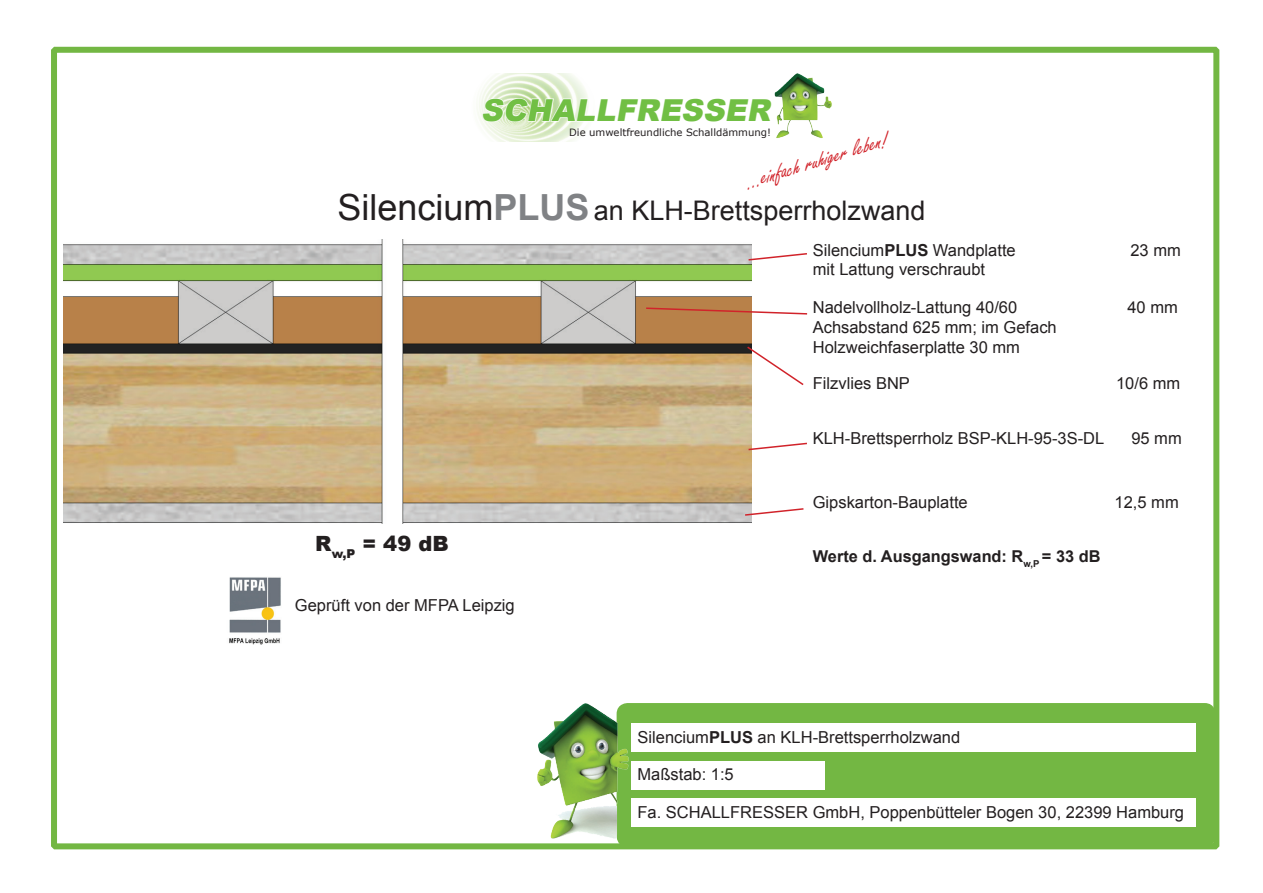
<style>
.page{position:relative;width:1263px;height:893px;background:#fff}
.page>*{position:absolute;margin:0;border:0;box-sizing:border-box;transform-origin:0 0}
.t1{font:italic 900 30.3px "Arial";color:#71bf44}
.t2{font:27px "Arial";color:#231f20}
.t3{font:italic 23.1px "Freestyle Script";color:#d1232a}
.t4{font:900 21px "Arial";color:#231f20}
.t5{font:16.5px/19.8px "Arial";color:#231f20}
.t6{font:700 16.35px "Arial";color:#231f20}
.t7{font:10.05px "MS Reference Sans Serif";color:#231f20}
.s1{font-size:36px}
.s2{font-weight:700;font-size:36px;color:#808285}
.s3{font-weight:700}
</style>
<div class="page">
<div style="left:51px;top:47px;width:1168px;height:802px;border:6px solid #73b743"></div>
<img style="left:64px;top:240px;width:687px;height:283px">
<svg style="left:747px;top:252px;width:60px;height:9px"></svg>
<div style="left:617px;top:704px;width:598px;height:142px;background:#73b743;border-radius:10px"></div>
<div style="left:617px;top:703px;width:598px;height:144px;border:2px solid #73b743;border-radius:10px"></div>
<img style="left:535px;top:703px;width:96px;height:141px">
<div style="left:631px;top:723px;width:565px;height:28px;background:#fff"></div>
<div style="left:631px;top:761px;width:194px;height:28px;background:#fff"></div>
<div style="left:631px;top:798px;width:565px;height:29px;background:#fff"></div>
<svg style="left:645px;top:307px;width:163px;height:8px"></svg>
<svg style="left:745px;top:345px;width:59px;height:42px"></svg>
<svg style="left:747px;top:442px;width:60px;height:9px"></svg>
<svg style="left:743px;top:507px;width:61px;height:10px"></svg>
<img style="left:477px;top:74px;width:111px;height:67px">
<svg style="left:482px;top:97px;width:107px;height:26px"></svg>
<img style="left:774px;top:73px;width:58px;height:65px">
<img style="left:229px;top:577px;width:52px;height:67px">
<h1 class="t1" style="left:481px;top:88px;width:298px">SCHALLFRESSER</h1>
<p class="t7" style="left:569px;top:126px;width:203px">Die umweltfreundliche Schalldämmung!</p>
<h3 class="t3" style="left:743px;top:170px;width:148px;rotate:-17deg">...einfach ruhiger leben!</h3>
<h2 class="t2" style="left:337px;top:193px;width:590px"><span class="s1">Silencium</span><span class="s2">PLUS</span> an KLH-Brettsperrholzwand</h2>
<p class="t5" style="left:813px;top:240px;width:204px">Silencium<span class="s3">PLUS</span> Wandplatte</p>
<p class="t5" style="left:1130px;top:240px;width:52px">23 mm</p>
<p class="t5" style="left:813px;top:260px;width:174px">mit Lattung verschraubt</p>
<p class="t5" style="left:813px;top:298px;width:206px">Nadelvollholz-Lattung 40/60</p>
<p class="t5" style="left:1127px;top:298px;width:52px">40 mm</p>
<p class="t5" style="left:813px;top:317px;width:245px">Achsabstand 625 mm; im Gefach<br>Holzweichfaserplatte 30 mm</p>
<p class="t5" style="left:813px;top:374px;width:99px">Filzvlies BNP</p>
<p class="t5" style="left:1116px;top:374px;width:66px">10/6 mm</p>
<p class="t5" style="left:813px;top:429px;width:293px">KLH-Brettsperrholz BSP-KLH-95-3S-DL</p>
<p class="t5" style="left:1131px;top:429px;width:52px">95 mm</p>
<p class="t4" style="left:315px;top:528px;width:135px">R<sub>w,P</sub> = 49 dB</p>
<p class="t5" style="left:295px;top:596px;width:221px">Geprüft von der MFPA Leipzig</p>
<p class="t5" style="left:813px;top:493px;width:156px">Gipskarton-Bauplatte</p>
<p class="t5" style="left:1114px;top:493px;width:66px">12,5 mm</p>
<p class="t6" style="left:813px;top:545px;width:289px">Werte d. Ausgangswand: R<sub>w,P</sub> = 33 dB</p>
<p class="t5" style="left:637px;top:727px;width:324px">Silencium<span class="s3">PLUS</span> an KLH-Brettsperrholzwand</p>
<p class="t5" style="left:637px;top:765px;width:98px">Maßstab: 1:5</p>
<p class="t5" style="left:637px;top:802px;width:548px">Fa. Schallfresser GmbH, Poppenbütteler Bogen 30, 22399 Hamburg</p>
</div>
